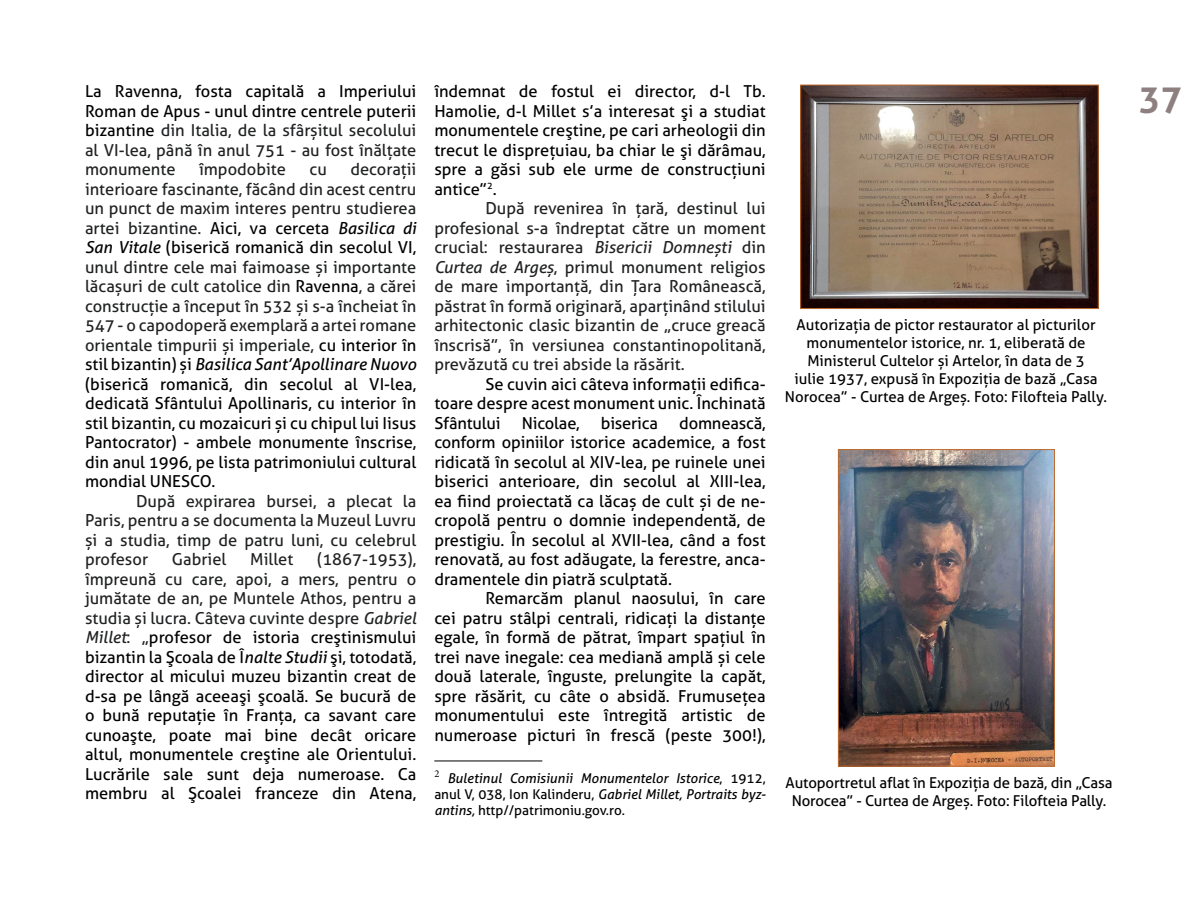
<style>
.page{position:relative;width:1200px;height:900px;background:#fff}
.page>*{position:absolute;margin:0;border:0;box-sizing:border-box;transform-origin:0 0}
.t1{font:700 36px "Aller";color:#8e8080}
.No_Spacing{font:16.5px/19.5px "Aller";color:#000;text-align:justify}
.No_Spacing-2{font:16.5px/19.5px "Aller";color:#202122;text-align:justify}
.No_Spacing-3{font:15px/18px "Aller";color:#000;text-align:center}
.t2{font:italic 13.5px/16.2px "Aller";color:#000;text-align:justify}
.s1{color:#202122}
.s2{font-style:italic}
.s3{font-style:italic;color:#202122}
.s4{font-style:normal}
</style>
<div class="page">
<hr style="left:434px;top:761px;width:108px;height:1px;background:#000">
<img style="left:802px;top:87px;width:295px;height:220px">
<div style="left:800px;top:85px;width:299px;height:224px;border:1px solid #bf6b2f"></div>
<img style="left:840px;top:451px;width:213px;height:313px">
<div style="left:838px;top:449px;width:217px;height:317px;border:1px solid #bf6b2f"></div>
<p class="No_Spacing" style="left:85px;top:82px;width:333px">La Ravenna, fosta capitală a Imperiului Roman de Apus - unul dintre centrele puterii bizantine <span class="s1">din Italia, de la sfârșitul secolului al VI-lea, până în anul 751 - au fost înălțate monumente</span></p>
<p class="No_Spacing" style="left:85px;top:160px;width:333px;text-indent:265px"><span class="s1">decorații interioare fascinante, făcând din acest centru un punct de maxim interes pentru studierea artei bizantine.</span> Aici, va cerceta <span class="s2">Basilica di San Vitale</span> (biserică romanică din secolul VI, <span class="s1">unul dintre cele mai faimoase și importante lăcașuri de cult catolice din</span> Ravenna<span class="s1">, a cărei construcție a început în 532 și s-a încheiat în 547 - o capodoperă exemplară a artei romane orientale timpurii și imperiale,</span> cu interior în stil bizantin) și <span class="s2">Basilica Sant’Apollinare Nuovo </span>(biserică romanică, din secolul al VI-lea, dedicată Sfântului Apollinaris, cu interior în stil bizantin, cu mozaicuri și cu chipul lui Iisus Pantocrator) - ambele monumente înscrise, din anul 1996, pe lista patrimoniului cultural mondial UNESCO.</p>
<p class="No_Spacing-2" style="left:85px;top:491px;width:333px;text-indent:51px">După expirarea bursei, a plecat la Paris, pentru a se documenta la Muzeul Luvru și a studia, timp de patru luni, cu celebrul profesor</p>
<p class="No_Spacing-2" style="left:199px;top:160px;width:88px">împodobite</p>
<p class="No_Spacing-2" style="left:310px;top:160px;width:19px">cu</p>
<p class="No_Spacing" style="left:85px;top:550px;width:333px;text-indent:232px"><span class="s1">(1867-1953), împreună cu care, apoi, a mers, pentru o jumătate de an, pe Muntele Athos, pentru a studia și lucra. Câteva cuvinte despre</span> <span class="s3">Gabriel Millet</span><span class="s1">: „</span>profesor de istoria creştinismului bizantin la Şcoala de Î<span class="s2">nalte Studii</span> şi, totodată, director al micului muzeu bizantin creat de d-sa pe lângă aceeaşi şcoală. Se bucură de o bună reputaţie în Franţa, ca savant care cunoaşte, poate mai bine decât oricare altul, monumentele creştine ale Orientului.<br>Lucrările sale sunt deja numeroase. Ca membru al Şcoalei franceze din Atena,</p>
<p class="No_Spacing-2" style="left:172px;top:550px;width:56px">Gabriel</p>
<p class="No_Spacing-2" style="left:250px;top:550px;width:45px">Millet</p>
<p class="No_Spacing" style="left:434px;top:82px;width:333px">îndemnat de fostul ei director, d-l Tb.<br>Hamolie, d-l Millet s’a interesat şi a studiat monumentele creştine, pe cari arheologii din trecut le dispreţuiau, ba chiar le şi dărâmau, spre a găsi sub ele urme de construcţiuni antice”<sup>2</sup>.</p>
<p class="No_Spacing-2" style="left:434px;top:199px;width:333px;text-indent:51px">După revenirea în țară, destinul lui profesional s-a îndreptat către un moment crucial: restaurarea <span class="s2">Bisericii Domnești</span> din <span class="s2">Curtea de Argeș</span>, primul monument religios de mare importanță, din Țara Românească, păstrat în formă originară, aparținând stilului arhitectonic clasic bizantin de „cruce greacă înscrisă”, în versiunea constantinopolitană, prevăzută cu trei abside la răsărit.</p>
<p class="No_Spacing" style="left:434px;top:374px;width:333px;text-indent:51px">Se cuvin aici câteva informații edifica&shy;toare despre acest monument unic. Închinată Sfântului</p>
<p class="No_Spacing" style="left:434px;top:413px;width:333px;text-indent:245px">domnească, conform opiniilor istorice academice, a fost ridicată în secolul al XIV-lea, pe ruinele unei biserici anterioare, din secolul al XIII-lea, ea fiind proiectată ca lăcaș de cult și de ne&shy;cropolă pentru o domnie independentă, de prestigiu. În secolul al XVII-lea, când a fost renovată, au fost adăugate, la ferestre, anca&shy;dramentele din piatră sculptată.</p>
<p class="No_Spacing" style="left:434px;top:589px;width:333px;text-indent:51px">Remarcăm planul naosului, în care cei patru stâlpi centrali, ridicați la distanțe egale, în formă de pătrat, împart spațiul în trei nave inegale: cea mediană amplă și cele două laterale, înguste, prelungite la capăt, spre răsărit, cu câte o absidă. Frumusețea monumentului este întregită artistic de numeroase picturi în frescă (peste 300!),</p>
<p class="t2" style="left:434px;top:770px;width:333px"><sup>2</sup> Buletinul Comisiunii Monumentelor Istorice<span class="s4">, 1912, anul V, 038, Ion Kalinderu,</span> Gabriel Millet, Portraits byz&shy;antins, <span class="s4">http//patrimoniu.gov.ro.</span></p>
<p class="No_Spacing" style="left:522px;top:413px;width:60px">Nicolae,</p>
<p class="No_Spacing" style="left:601px;top:413px;width:59px">biserica</p>
<p class="No_Spacing-3" style="left:785px;top:316px;width:324px">Autorizația de pictor restaurator al picturilor monumentelor istorice, nr. 1, eliberată de Ministerul Cultelor și Artelor, în data de 3<br>iulie 1937, expusă în Expoziția de bază „Casa Norocea” - Curtea de Argeș. Foto: Filofteia Pally.</p>
<p class="No_Spacing-3" style="left:786px;top:774px;width:328px">Autoportretul aflat în Expoziția de bază, din „Casa<br>Norocea” - Curtea de Argeș. Foto: Filofteia Pally.</p>
<h1 class="t1" style="left:1139px;top:76px;width:45px">37</h1>
</div>
